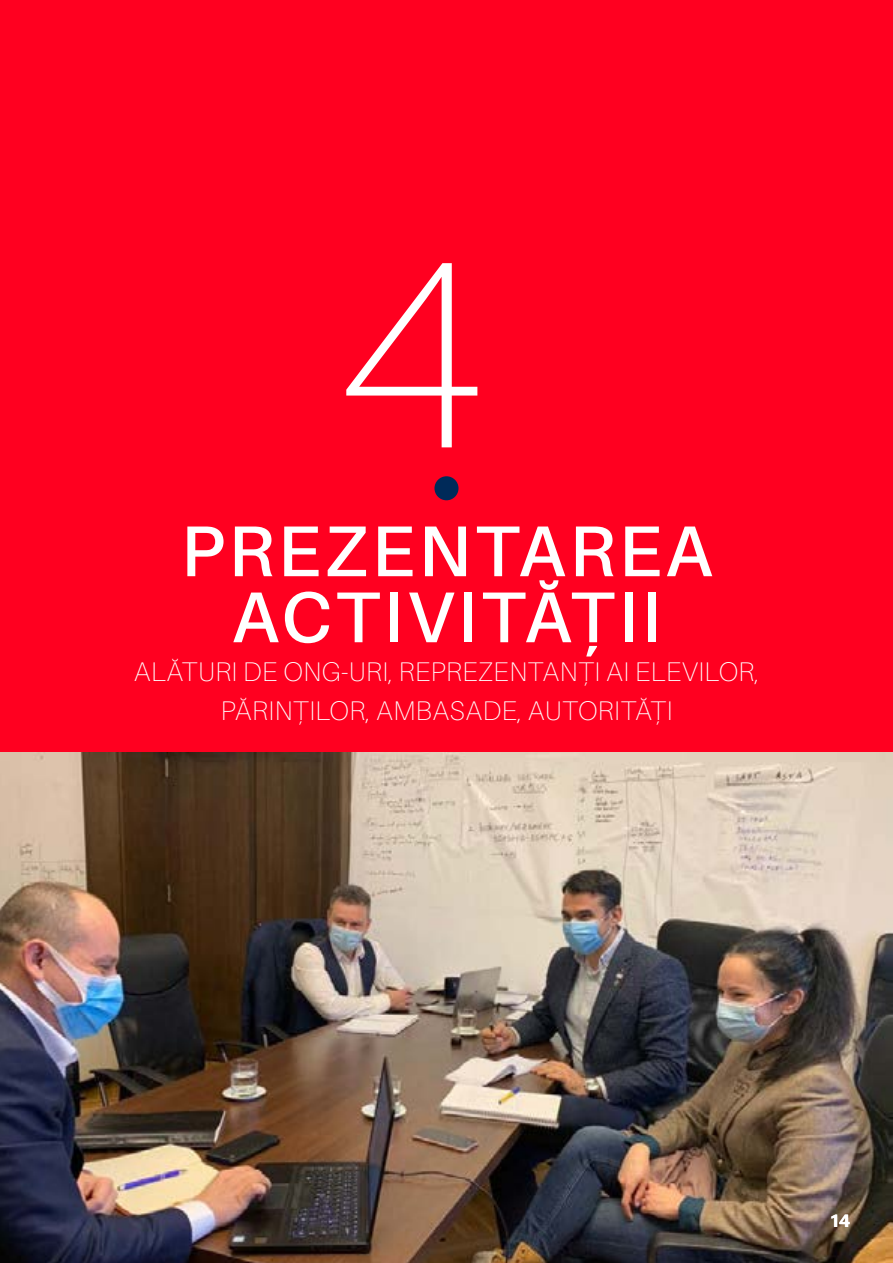
<style>
.page{position:relative;width:893px;height:1263px;background:#fff}
.page>*{position:absolute;margin:0;border:0;box-sizing:border-box;transform-origin:0 0}
.t1{font:100 267px "Eleron";color:#fff}
.t2{font:500 72px/66px "Eleron";letter-spacing:.05em;color:#fff;text-align:center}
.t3{font:100 27px/39px "Eleron";letter-spacing:.02em;color:#fff;text-align:center}
.t4{font:700 18px "Eleron";color:#fff}
</style>
<div class="page">
<div style="left:0;top:0;width:893px;height:753px;background:#ff0020"></div>
<img style="left:0;top:753px;width:892px;height:510px">
<div style="left:434px;top:476px;width:24px;height:24px;background:#002a59;border-radius:50%"></div>
<h1 class="t1" style="left:340px;top:208px;width:143px">4</h1>
<h2 class="t2" style="left:181px;top:519px;width:533px">PREZENTAREA<br>ACTIVITĂȚII</h2>
<p class="t3" style="left:134px;top:653px;width:627px">ALĂTURI DE ONG-URI, REPREZENTANȚI AI ELEVILOR,<br>PĂRINȚILOR, AMBASADE, AUTORITĂȚI</p>
<p class="t4" style="left:831px;top:1211px;width:21px">14</p>
</div>
